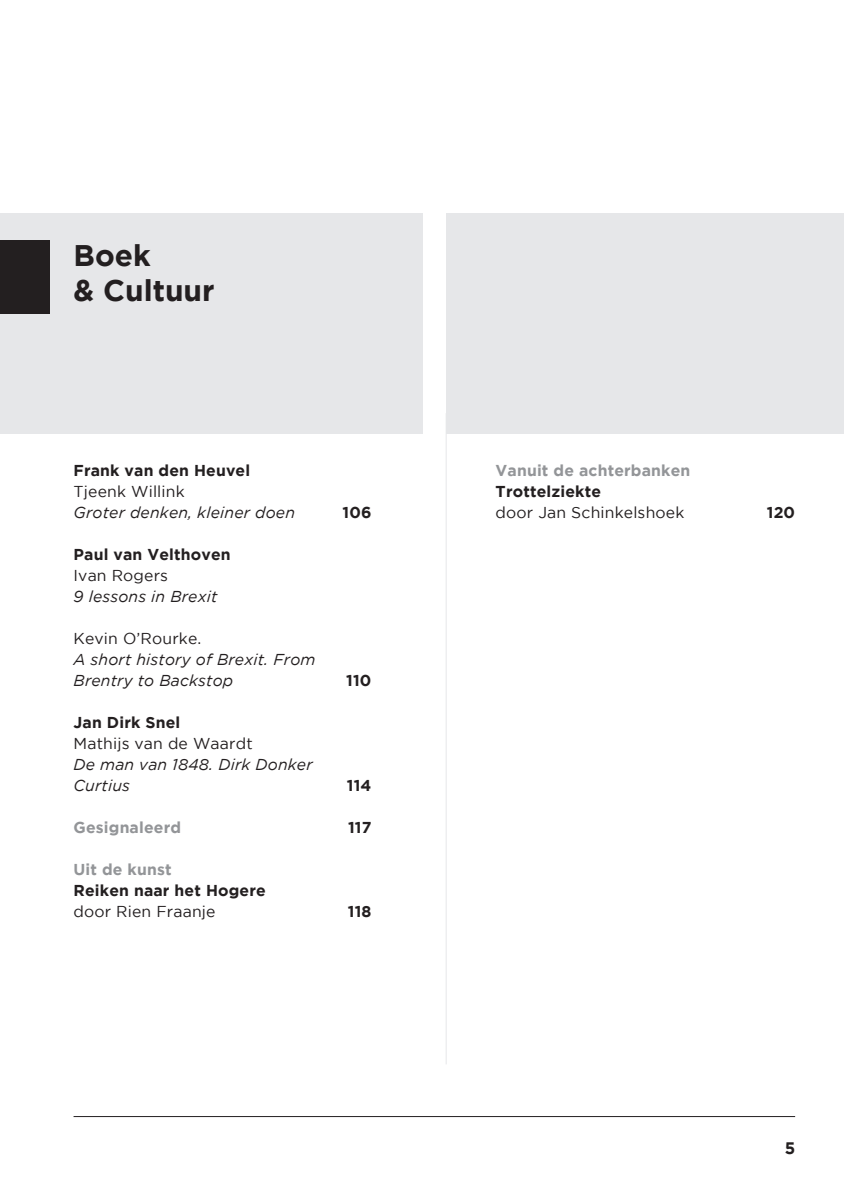
<style>
.page{position:relative;width:844px;height:1191px;background:#fff}
.page>*{position:absolute;margin:0;border:0;box-sizing:border-box;transform-origin:0 0}
.t1{font:700 29.75px/35px "Gotham";color:#231f20}
.t2{font:700 16.62px "Gotham";color:#231f20}
.t3{font:italic 15.75px/21px "Gotham";letter-spacing:.01em;color:#231f20}
.t4{font:700 15.75px "Gotham";letter-spacing:.01em;color:#231f20}
.t5{font:15.75px "Gotham";letter-spacing:.01em;color:#231f20}
.t6{font:700 15.75px "Gotham";letter-spacing:.01em;color:#939598}
</style>
<div class="page">
<hr style="left:74px;top:1116px;width:720px;height:1px;background:#231f20">
<hr style="left:445px;top:413px;width:1px;height:651px;background:#e6e7e9">
<div style="left:0;top:214px;width:422px;height:220px;background:#e6e7e9"></div>
<div style="left:446px;top:214px;width:397px;height:220px;background:#e6e7e9"></div>
<div style="left:0;top:240px;width:49px;height:73px;background:#231f20"></div>
<h1 class="t1" style="left:74px;top:237px;width:142px">Boek<br>&amp; Cultuur</h1>
<p class="t4" style="left:74px;top:461px;width:178px">Frank van den Heuvel</p>
<p class="t5" style="left:74px;top:483px;width:113px">Tjeenk Willink</p>
<p class="t3" style="left:74px;top:502px;width:223px">Groter denken, kleiner doen</p>
<p class="t4" style="left:342px;top:503px;width:30px">106</p>
<p class="t4" style="left:74px;top:545px;width:159px">Paul van Velthoven</p>
<p class="t5" style="left:74px;top:567px;width:96px">Ivan Rogers</p>
<p class="t3" style="left:74px;top:586px;width:145px">9 lessons in Brexit</p>
<p class="t5" style="left:74px;top:630px;width:129px">Kevin O’Rourke.</p>
<p class="t3" style="left:74px;top:649px;width:243px">A short history of Brexit. From<br>Brentry to Backstop</p>
<p class="t4" style="left:346px;top:671px;width:27px">110</p>
<p class="t4" style="left:74px;top:713px;width:108px">Jan Dirk Snel</p>
<p class="t5" style="left:74px;top:735px;width:181px">Mathijs van de Waardt</p>
<p class="t3" style="left:74px;top:754px;width:241px">De man van 1848. Dirk Donker<br>Curtius</p>
<p class="t4" style="left:347px;top:776px;width:26px">114</p>
<p class="t6" style="left:73px;top:818px;width:109px">Gesignaleerd</p>
<p class="t4" style="left:348px;top:818px;width:25px">117</p>
<p class="t6" style="left:73px;top:860px;width:100px">Uit de kunst</p>
<p class="t4" style="left:73px;top:881px;width:194px">Reiken naar het Hogere</p>
<p class="t5" style="left:73px;top:903px;width:143px">door Rien Fraanje</p>
<p class="t4" style="left:348px;top:902px;width:25px">118</p>
<p class="t6" style="left:495px;top:461px;width:196px">Vanuit de achterbanken</p>
<p class="t4" style="left:495px;top:482px;width:107px">Trottelziekte</p>
<p class="t5" style="left:495px;top:504px;width:190px">door Jan Schinkelshoek</p>
<p class="t4" style="left:766px;top:503px;width:30px">120</p>
<p class="t2" style="left:784px;top:1138px;width:12px">5</p>
</div>
